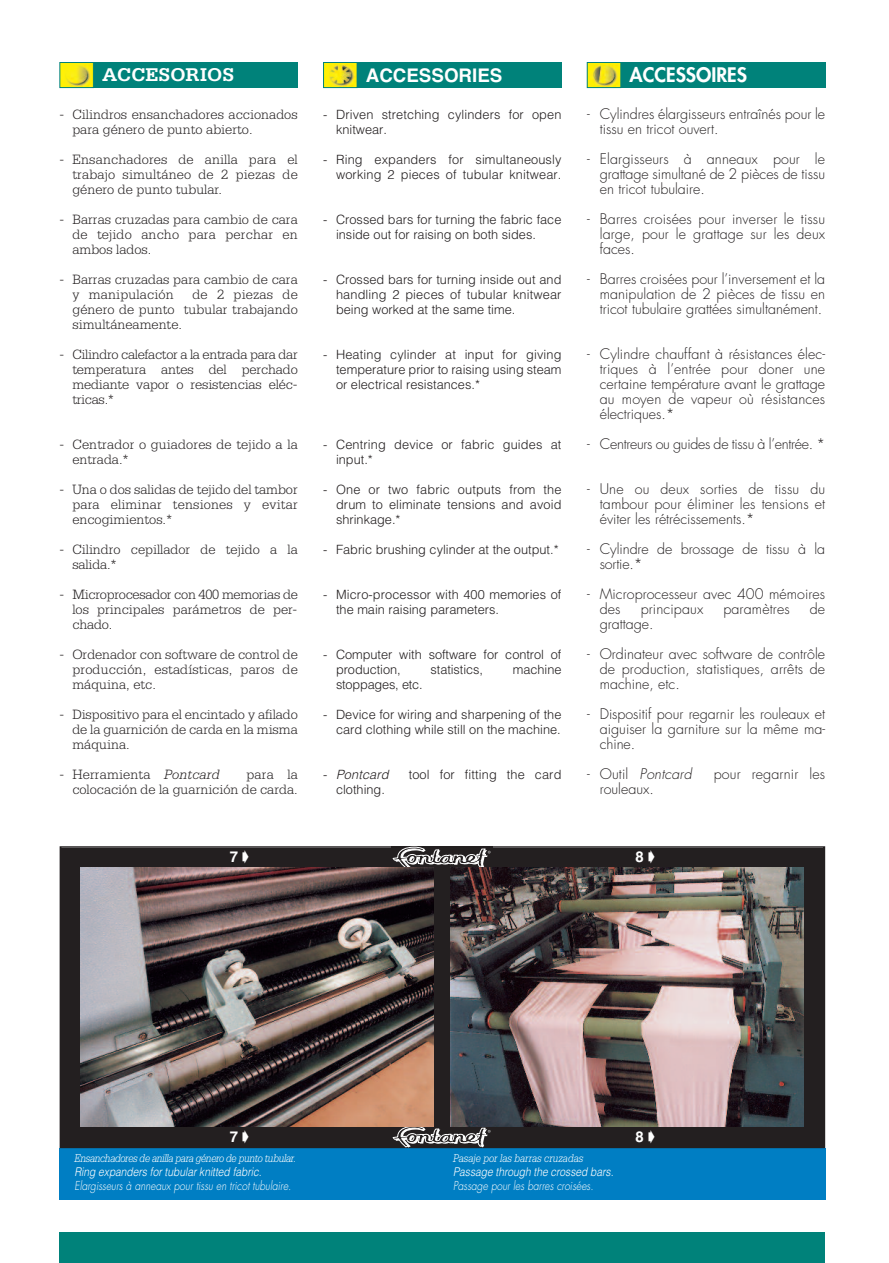
<style>
.page{position:relative;width:889px;height:1263px;background:#fff}
.page>*{position:absolute;margin:0;border:0;box-sizing:border-box;transform-origin:0 0}
.t1{font:800 19.5px "Futura";color:#fff}
.t2{font:700 19.5px "Serifa";color:#fff}
.t3{font:700 18.75px "Helvetica";color:#fff}
.t4{font:700 15px "Helvetica";color:#fff}
.t5{font:300 14.25px/15px "Serifa";color:#231f20;text-align:justify}
.t6{font:300 14.25px/15px "Futura";color:#231f20;text-align:justify}
.t7{font:300 14.25px "Futura";letter-spacing:-.02em;color:#231f20}
.t8{font:italic 300 14.25px "Futura";letter-spacing:.01em;color:#231f20}
.t9{font:300 12.75px/15px "Helvetica";color:#231f20}
.t10{font:italic 300 12.75px "Helvetica";letter-spacing:.01em;color:#231f20}
.t11{font:italic 300 12px "Futura";color:#fff;scale:.85 1}
.t12{font:italic 300 12px "Helvetica";color:#fff;scale:.85 1}
.t13{font:italic 300 12px "Serifa";letter-spacing:-.03em;color:#fff;scale:.85 1}
.t14{font:italic 300 12px "Serifa";color:#fff;scale:.85 1}
.s1{font-style:italic}
.s2{font-style:normal}
</style>
<div class="page">
<div style="left:60px;top:1148px;width:397px;height:51px;background:#007ec3"></div>
<div style="left:453px;top:1148px;width:372px;height:51px;background:#007ec3"></div>
<div style="left:60px;top:1233px;width:765px;height:30px;background:#00827a"></div>
<div style="left:61px;top:848px;width:762px;height:299px;background:#231f20"></div>
<div style="left:60px;top:846px;width:765px;height:302px;border:2px solid #231f20"></div>
<svg style="left:391px;top:846px;width:102px;height:21px"></svg>
<svg style="left:391px;top:1126px;width:102px;height:21px"></svg>
<div style="left:94px;top:62px;width:204px;height:26px;background:#00827a"></div>
<img style="left:62px;top:64px;width:30px;height:22px">
<div style="left:60px;top:62px;width:34px;height:26px;border:1px solid #00827a"></div>
<div style="left:357px;top:62px;width:204px;height:26px;background:#00827a"></div>
<img style="left:325px;top:64px;width:30px;height:22px">
<div style="left:323px;top:62px;width:34px;height:26px;border:1px solid #00827a"></div>
<div style="left:621px;top:62px;width:204px;height:26px;background:#00827a"></div>
<img style="left:589px;top:64px;width:30px;height:22px">
<div style="left:587px;top:62px;width:34px;height:26px;border:1px solid #00827a"></div>
<img style="left:81px;top:867px;width:353px;height:260px">
<img style="left:451px;top:867px;width:353px;height:260px">
<h1 class="t2" style="left:102px;top:69px;width:134px">ACCESORIOS</h1>
<p class="t5" style="left:72px;top:108px;width:227px;text-indent:-13px">- Cilindros ensanchadores accionados para género de punto abierto.</p>
<p class="t5" style="left:72px;top:153px;width:227px;text-indent:-13px">- Ensanchadores de anilla para el trabajo simultáneo de 2 piezas de género de punto tubular.</p>
<p class="t5" style="left:72px;top:213px;width:227px;text-indent:-13px">- Barras cruzadas para cambio de cara de tejido ancho para perchar en ambos lados.</p>
<p class="t5" style="left:72px;top:273px;width:227px;text-indent:-13px">- Barras cruzadas para cambio de cara y manipulación</p>
<p class="t5" style="left:72px;top:288px;width:227px;text-indent:120px">de 2 piezas de género de punto tubular trabajando simultáneamente.</p>
<p class="t5" style="left:72px;top:348px;width:227px;text-indent:-13px">- Cilindro calefactor a la entrada para dar temperatura antes del perchado mediante vapor o resistencias eléc&shy;tricas.*</p>
<p class="t5" style="left:72px;top:438px;width:227px;text-indent:-13px">- Centrador o guiadores de tejido a la entrada.*</p>
<p class="t5" style="left:72px;top:483px;width:227px;text-indent:-13px">- Una o dos salidas de tejido del tambor para eliminar tensiones y evitar encogimientos.*</p>
<p class="t5" style="left:72px;top:543px;width:227px;text-indent:-13px">- Cilindro cepillador de tejido a la salida.*</p>
<p class="t5" style="left:72px;top:588px;width:227px;text-indent:-13px">- Microprocesador con 400 memorias de los principales parámetros de per&shy;chado.</p>
<p class="t5" style="left:72px;top:648px;width:227px;text-indent:-13px">- Ordenador con software de control de producción, estadísticas, paros de máquina, etc.</p>
<p class="t5" style="left:72px;top:708px;width:227px;text-indent:-13px">- Dispositivo para el encintado y afilado de la guarnición de carda en la misma máquina.</p>
<p class="t5" style="left:60px;top:768px;width:162px">- Herramienta <span class="s1">Pontcard</span></p>
<p class="t5" style="left:72px;top:768px;width:227px;text-align:right">para la<br>colocación de la guarnición de carda.</p>
<h2 class="t3" style="left:366px;top:64px;width:138px">ACCESSORIES</h2>
<p class="t9" style="left:336px;top:106px;width:227px;text-indent:-13px">- Driven stretching cylinders for open knitwear.</p>
<p class="t9" style="left:323px;top:151px;width:240px;text-align:right">- Ring expanders for simultaneously working 2 pieces of tubular knitwear.</p>
<p class="t9" style="left:336px;top:211px;width:227px;text-indent:-13px">- Crossed bars for turning the fabric face inside out for raising on both sides.</p>
<p class="t9" style="left:336px;top:271px;width:227px;text-align:justify;text-indent:-13px">- Crossed bars for turning inside out and handling 2 pieces of tubular knitwear being worked at the same time.</p>
<p class="t9" style="left:336px;top:346px;width:227px;text-align:justify;text-indent:-13px">- Heating cylinder at input for giving temperature prior to raising using steam or electrical resistances.*</p>
<p class="t9" style="left:336px;top:436px;width:227px;text-indent:-13px">- Centring device or fabric guides at input.*</p>
<p class="t9" style="left:336px;top:481px;width:227px;text-align:justify;text-indent:-13px">- One or two fabric outputs from the drum to eliminate tensions and avoid shrinkage.*</p>
<p class="t9" style="left:323px;top:541px;width:237px">- Fabric brushing cylinder at the output.*</p>
<p class="t9" style="left:336px;top:586px;width:227px;text-indent:-13px">- Micro-processor with 400 memories of the main raising parameters.</p>
<p class="t9" style="left:336px;top:646px;width:227px;text-indent:-13px">- Computer with software for control of production,</p>
<p class="t9" style="left:430px;top:661px;width:54px">statistics,</p>
<p class="t9" style="left:513px;top:661px;width:50px">machine</p>
<p class="t9" style="left:336px;top:676px;width:88px">stoppages, etc.</p>
<p class="t9" style="left:323px;top:706px;width:240px;text-align:right">- Device for wiring and sharpening of the card clothing while still on the machine.</p>
<p class="t10" style="left:323px;top:764px;width:67px"><span class="s2">-</span> Pontcard</p>
<p class="t9" style="left:409px;top:766px;width:154px">tool for fitting the card</p>
<p class="t9" style="left:336px;top:781px;width:50px">clothing.</p>
<h1 class="t1" style="left:629px;top:66px;width:119px">ACCESSOIRES</h1>
<p class="t6" style="left:600px;top:108px;width:227px;text-indent:-13px">- Cylindres élargisseurs entraînés pour le tissu en tricot ouvert.</p>
<p class="t6" style="left:600px;top:153px;width:227px;text-indent:-13px">- Elargisseurs à anneaux pour le grattage simultané de 2 pièces de tissu en tricot tubulaire.</p>
<p class="t6" style="left:600px;top:213px;width:227px;text-indent:-13px">- Barres croisées pour inverser le tissu large, pour le grattage sur les deux faces.</p>
<p class="t6" style="left:600px;top:273px;width:227px;text-indent:-13px">- Barres croisées pour l’inversement et la manipulation de 2 pièces de tissu en tricot tubulaire grattées simultanément.</p>
<p class="t6" style="left:600px;top:348px;width:227px;text-indent:-13px">- Cylindre chauffant à résistances élec&shy;triques à l’entrée pour doner une certaine température avant le grattage au moyen de vapeur où résistances électriques.*</p>
<p class="t7" style="left:587px;top:438px;width:240px">- Centreurs ou guides de tissu à l’entrée. *</p>
<p class="t6" style="left:600px;top:483px;width:227px;text-indent:-13px">- Une ou deux sorties de tissu du tambour pour éliminer les tensions et éviter les rétrécissements.*</p>
<p class="t6" style="left:600px;top:543px;width:227px;text-indent:-13px">- Cylindre de brossage de tissu à la sortie.*</p>
<p class="t6" style="left:600px;top:588px;width:227px;text-indent:-13px">- Microprocesseur avec 400 mémoires des</p>
<p class="t6" style="left:641px;top:603px;width:64px">principaux</p>
<p class="t6" style="left:723px;top:603px;width:68px">paramètres</p>
<p class="t6" style="left:810px;top:603px;width:17px">de</p>
<p class="t6" style="left:600px;top:618px;width:55px">grattage.</p>
<p class="t6" style="left:600px;top:648px;width:227px;text-indent:-13px">- Ordinateur avec software de contrôle de production, statistiques, arrêts de machine, etc.</p>
<p class="t6" style="left:600px;top:708px;width:227px;text-indent:-13px">- Dispositif pour regarnir les rouleaux et aiguiser la garniture sur la même ma&shy;chine.</p>
<p class="t8" style="left:587px;top:768px;width:106px"><span class="s2">- Outil</span> Pontcard</p>
<p class="t6" style="left:714px;top:768px;width:113px">pour regarnir les</p>
<p class="t6" style="left:600px;top:783px;width:56px">rouleaux.</p>
<p class="t4" style="left:230px;top:848px;width:10px">7</p>
<p class="t4" style="left:635px;top:848px;width:10px">8</p>
<p class="t4" style="left:230px;top:1128px;width:10px">7</p>
<p class="t4" style="left:635px;top:1128px;width:10px">8</p>
<p class="t13" style="left:74px;top:1154px;width:263px">Ensanchadores de anilla para género de punto tubular.</p>
<p class="t12" style="left:74px;top:1161px;width:222px">Ring expanders for tubular knitted fabric.</p>
<p class="t11" style="left:74px;top:1180px;width:257px">Elargisseurs à anneaux pour tissu en tricot tubulaire.</p>
<p class="t14" style="left:453px;top:1154px;width:155px">Pasaje por las barras cruzadas</p>
<p class="t12" style="left:453px;top:1161px;width:190px">Passage through the crossed bars.</p>
<p class="t11" style="left:453px;top:1180px;width:167px">Passage pour les barres croisées.</p>
</div>
